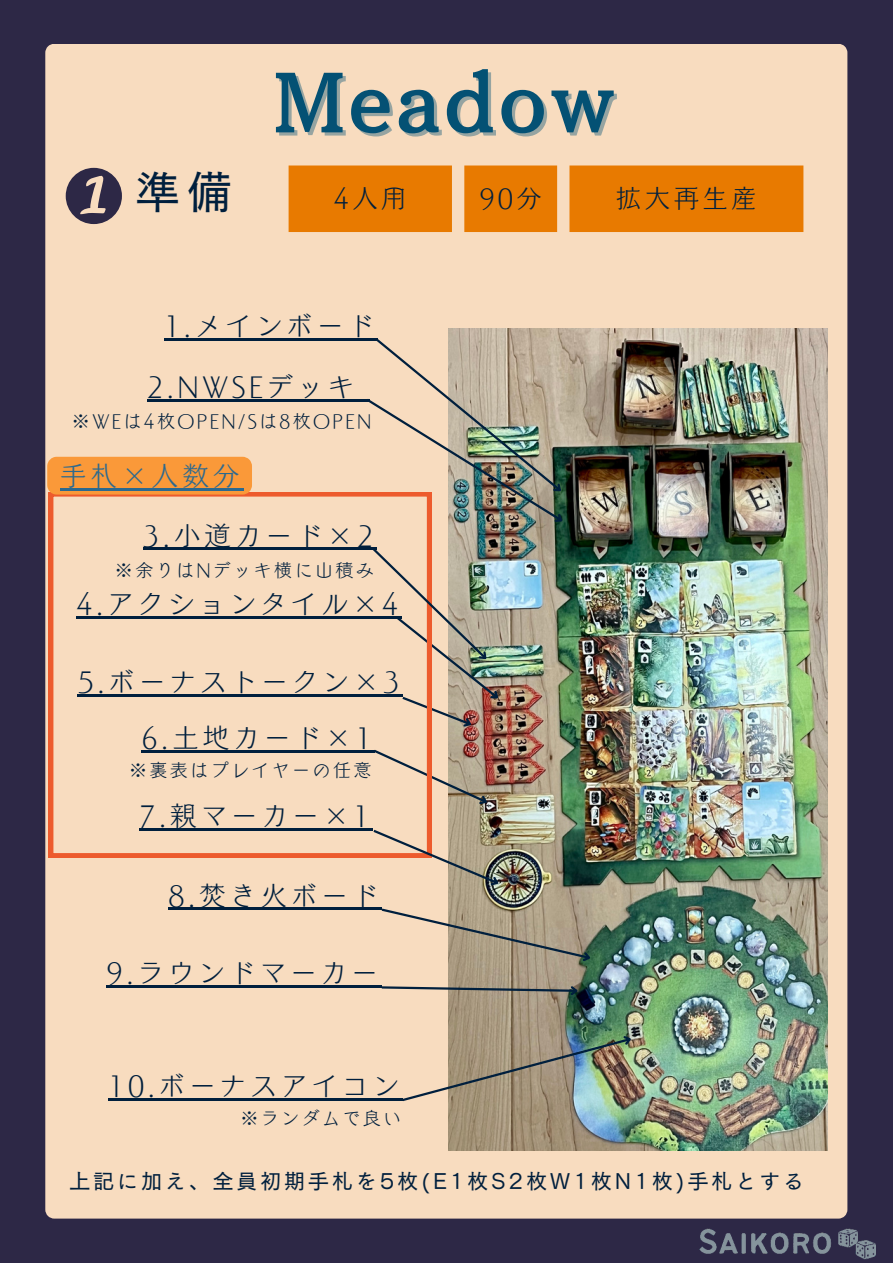
<style>
.page{position:relative;width:893px;height:1264px;background:#fff}
.page>*{position:absolute;margin:0;border:0;box-sizing:border-box;transform-origin:0 0}
.t1{font:72.15px "TEST Mode Min B B";letter-spacing:.05em;color:#045174}
.t2{font:45px "Canva New Cezanne Pro N M";color:#001f3d}
.t3{font:27px "Canva Pearl Std L";letter-spacing:.135em;color:#001f3d}
.t4{font:27px "Canva Pearl Std L";color:#2c698e}
.t5{font:25.5px "Canva Pearl Std L";letter-spacing:.135em;color:#001f3d}
.t6{font:20.7px "Canva New Cezanne Pro N M";letter-spacing:.15em;color:#001f3d}
.t7{font:18px "Canva Pearl Std L";letter-spacing:.135em;color:#001f3d}
</style>
<div class="page">
<div style="left:0;top:0;width:892px;height:1262px;background:#2d2846"></div>
<div style="left:45px;top:44px;width:802px;height:1174px;background:#f8dcbf"></div>
<img style="left:449px;top:328px;width:378px;height:822px">
<hr style="left:168px;top:907px;width:214px;height:3px;background:#001f3d">
<svg style="left:431px;top:747px;width:61px;height:62px;background:#b89e89"></svg>
<svg style="left:379px;top:907px;width:215px;height:57px;background:#baaa92"></svg>
<svg style="left:379px;top:984px;width:201px;height:13px;background:#9c9283"></svg>
<img style="left:400px;top:1031px;width:235px;height:71px">
<svg style="left:66px;top:168px;width:56px;height:56px"></svg>
<div style="left:288px;top:165px;width:515px;height:67px;background:#e87a00"></div>
<div style="left:49px;top:492px;width:382px;height:365px;background:#f8dcbf"></div>
<svg style="left:371px;top:827px;width:132px;height:63px;background:#ccb399"></svg>
<hr style="left:143px;top:548px;width:234px;height:2px;background:#001f3d">
<img style="left:370px;top:546px;width:134px;height:185px">
<img style="left:638px;top:1218px;width:238px;height:42px">
<hr style="left:107px;top:985px;width:275px;height:2px;background:#001f3d">
<hr style="left:108px;top:1098px;width:295px;height:2px;background:#001f3d">
<hr style="left:139px;top:828px;width:234px;height:2px;background:#001f3d">
<hr style="left:164px;top:338px;width:214px;height:2px;background:#001f3d">
<hr style="left:147px;top:399px;width:211px;height:3px;background:#001f3d">
<img style="left:358px;top:336px;width:210px;height:192px">
<hr style="left:141px;top:750px;width:234px;height:2px;background:#001f3d">
<div style="left:47px;top:457px;width:205px;height:37px;background:#fa9939"></div>
<hr style="left:60px;top:488px;width:183px;height:2px;background:#2c698e">
<h2 class="t2" style="left:135px;top:170px;width:98px">準備</h2>
<h1 class="t1" style="left:273px;top:65px;width:343px">Meadow</h1>
<p class="t5" style="left:334px;top:186px;width:71px">4人用</p>
<p class="t5" style="left:479px;top:186px;width:64px">90分</p>
<p class="t5" style="left:616px;top:186px;width:142px">拡大再生産</p>
<p class="t3" style="left:164px;top:312px;width:212px">1.メインボード</p>
<p class="t3" style="left:147px;top:373px;width:209px">2.NWSEデッキ</p>
<p class="t7" style="left:72px;top:412px;width:301px">※WEは4枚OPEN/Sは8枚OPEN</p>
<p class="t4" style="left:60px;top:462px;width:181px">手札×人数分</p>
<p class="t3" style="left:143px;top:522px;width:231px">3.小道カード×2</p>
<p class="t7" style="left:115px;top:561px;width:260px">※余りはNデッキ横に山積み</p>
<p class="t3" style="left:77px;top:590px;width:323px">4.アクションタイル×4</p>
<p class="t3" style="left:78px;top:668px;width:323px">5.ボーナストークン×3</p>
<p class="t3" style="left:141px;top:724px;width:231px">6.土地カード×1</p>
<p class="t7" style="left:129px;top:761px;width:244px">※裏表はプレイヤーの任意</p>
<p class="t3" style="left:139px;top:802px;width:231px">7.親マーカー×1</p>
<p class="t3" style="left:168px;top:881px;width:212px">8.焚き火ボード</p>
<p class="t3" style="left:107px;top:959px;width:273px">9.ラウンドマーカー</p>
<p class="t3" style="left:108px;top:1072px;width:293px">10.ボーナスアイコン</p>
<p class="t7" style="left:240px;top:1109px;width:162px">※ランダムで良い</p>
<p class="t6" style="left:69px;top:1170px;width:735px">上記に加え、全員初期手札を5枚(E1枚S2枚W1枚N1枚)手札とする</p>
</div>
